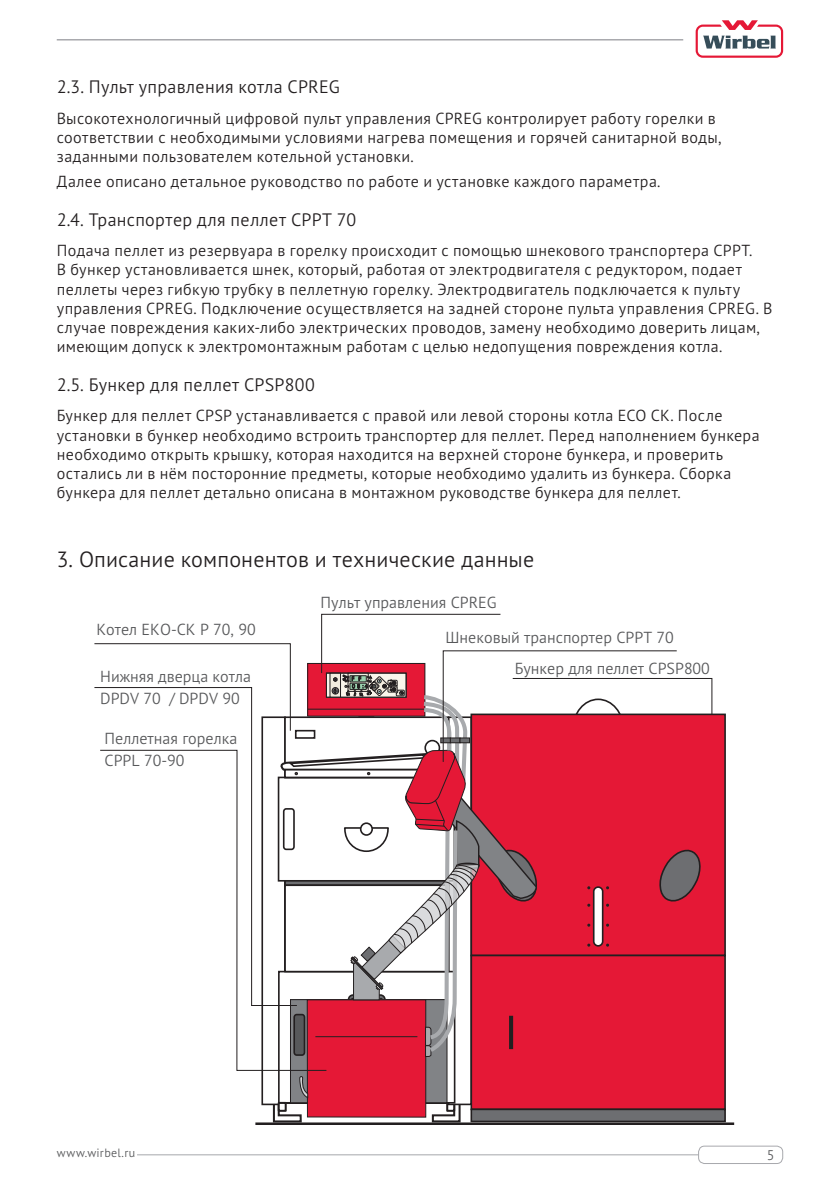
<style>
.page{position:relative;width:840px;height:1191px;background:#fff}
.page>*{position:absolute;margin:0;border:0;box-sizing:border-box;transform-origin:0 0}
.t1{font:300 22px "PT Sans Pro";letter-spacing:.005em;color:#231f20}
.t2{font:300 18px "PT Sans Pro";letter-spacing:.015em;color:#231f20}
.t3{font:300 16px/19.2px "PT Sans Pro";letter-spacing:.02em;color:#231f20}
.t4{font:300 16px/22px "PT Sans Pro";color:#57585a}
.t5{font:300 14px "PT Sans Pro";color:#57585a}
.t6{font:300 12px "PT Sans Pro";letter-spacing:.03em;color:#57585a}
</style>
<div class="page">
<svg style="left:695px;top:20px;width:87px;height:38px"></svg>
<hr style="left:137px;top:1154px;width:561px;height:1px;background:#a8a9ad">
<hr style="left:57px;top:39px;width:625px;height:2px;background:#a8a9ad">
<div style="left:697px;top:1145px;width:85px;height:19px;border:1px solid #a8a9ad;border-radius:6px"></div>
<hr style="left:255px;top:1122px;width:478px;height:3px;background:#231f20">
<div style="left:290px;top:999px;width:157px;height:103px;background:#818386"></div>
<div style="left:307px;top:999px;width:118px;height:118px;background:#e51836"></div>
<svg style="left:272px;top:1076px;width:189px;height:47px"></svg>
<div style="left:471px;top:714px;width:253px;height:241px;background:#e51836"></div>
<div style="left:471px;top:955px;width:253px;height:154px;background:#e51836"></div>
<div style="left:470px;top:954px;width:255px;height:156px;border:2px solid #231f20"></div>
<div style="left:471px;top:1109px;width:253px;height:12px;background:#6d6e71"></div>
<div style="left:470px;top:1108px;width:255px;height:14px;border:2px solid #231f20"></div>
<svg style="left:94px;top:614px;width:618px;height:443px"></svg>
<p class="t2" style="left:57px;top:75px;width:284px">2.3. Пульт управления котла CPREG</p>
<p class="t3" style="left:57px;top:108px;width:666px">Высокотехнологичный цифровой пульт управления CPREG контролирует работу горелки в соответствии с необходимыми условиями нагрева помещения и горячей санитарной воды, заданными пользователем котельной установки.</p>
<p class="t3" style="left:57px;top:171px;width:603px">Далее описано детальное руководство по работе и установке каждого параметра.</p>
<p class="t2" style="left:57px;top:208px;width:301px">2.4. Транспортер для пеллет CPPT 70</p>
<p class="t3" style="left:57px;top:240px;width:717px">Подача пеллет из резервуара в горелку происходит с помощью шнекового транспортера СРРТ.<br>В бункер установливается шнек, который, работая от электродвигателя с редуктором, подает пеллеты через гибкую трубку в пеллетную горелку. Электродвигатель подключается к пульту управления CPREG. Подключение осуществляется на задней стороне пульта управления CPREG. В случае повреждения каких-либо электрических проводов, замену необходимо доверить лицам, имеющим допуск к электромонтажным работам с целью недопущения повреждения котла.</p>
<p class="t2" style="left:57px;top:373px;width:259px">2.5. Бункер для пеллет CPSP800</p>
<p class="t3" style="left:57px;top:406px;width:704px">Бункер для пеллет CPSP устанавливается с правой или левой стороны котла ЕСО СК. После установки в бункер необходимо встроить транспортер для пеллет. Перед наполнением бункера необходимо открыть крышку, которая находится на верхней стороне бункера, и проверить остались ли в нём посторонние предметы, которые необходимо удалить из бункера. Сборка бункера для пеллет детально описана в монтажном руководстве бункера для пеллет.</p>
<h1 class="t1" style="left:57px;top:545px;width:479px">3. Описание компонентов и технические данные</h1>
<p class="t4" style="left:445px;top:585px;width:230px;line-height:34.6px;text-indent:-125px">Пульт управления CPREG<br>Шнековый транспортер CPPT 70</p>
<p class="t4" style="left:96px;top:617px;width:161px">Котел EKO-CK P 70, 90</p>
<p class="t4" style="left:100px;top:665px;width:152px">Нижняя дверца котла<br>DPDV 70 / DPDV 90</p>
<p class="t4" style="left:514px;top:656px;width:196px">Бункер для пеллет CPSP800</p>
<p class="t4" style="left:104px;top:726px;width:134px">Пеллетная горелка<br>CPPL 70-90</p>
<p class="t6" style="left:57px;top:1145px;width:80px">www.wirbel.ru</p>
<p class="t5" style="left:766px;top:1145px;width:9px">5</p>
</div>
